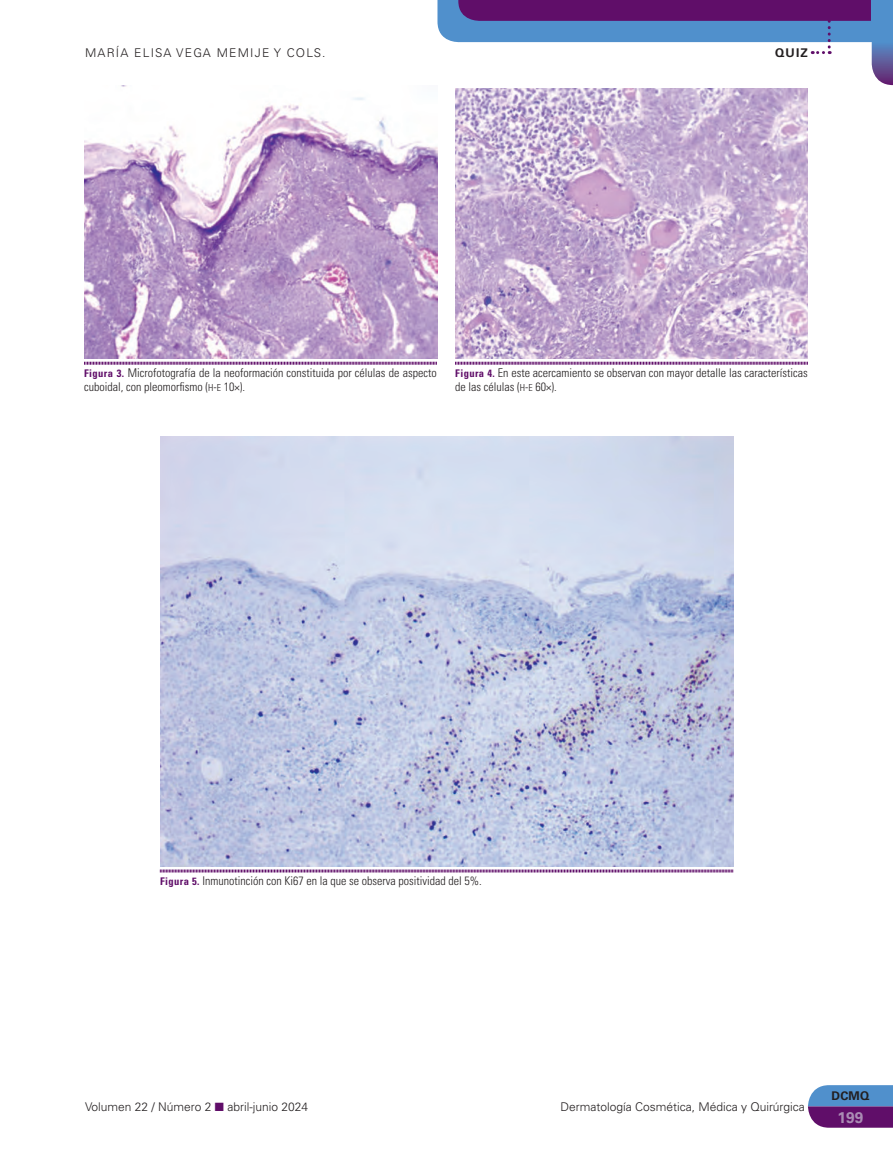
<style>
.page{position:relative;width:893px;height:1149px;background:#fff}
.page>*{position:absolute;margin:0;border:0;box-sizing:border-box;transform-origin:0 0}
.t1{font:700 15.45px "Univers LT Std";color:#aa8cb4}
.t2{font:300 condensed 12px/13.5px "Univers LT Std";color:#231f20}
.t3{font:300 12px "Univers LT Std";color:#231f20}
.t4{font:300 12px "Univers LT Std";letter-spacing:.1em;color:#231f20}
.t5{font:700 12px "Univers LT Std";letter-spacing:.06em;color:#231f20}
.s1{font-weight:700;font-size:10.5px;color:#600e69}
.s2{font-family:"Univers LT Std Light Cn SC800";font-weight:400;font-stretch:normal;font-size:9.6px}
.s3{font-family:"Univers LT Std Light Cn SC800";font-weight:400;font-stretch:normal}
.s4{color:#600e69}
</style>
<div class="page">
<svg style="left:437px;top:0;width:456px;height:85px"></svg>
<div style="left:872px;top:0;width:21px;height:42px;background:#5090cc"></div>
<svg style="left:808px;top:1085px;width:85px;height:42px;background:#6159a0"></svg>
<img style="left:84px;top:85px;width:353px;height:273px">
<img style="left:455px;top:88px;width:353px;height:270px">
<img style="left:160px;top:436px;width:573px;height:430px">
<svg style="left:84px;top:361px;width:353px;height:4px"></svg>
<svg style="left:455px;top:361px;width:353px;height:4px"></svg>
<svg style="left:160px;top:869px;width:573px;height:3px;background:#a679ab"></svg>
<p class="t4" style="left:85px;top:46px;width:242px">MARÍA ELISA VEGA MEMIJE Y COLS.</p>
<p class="t5" style="left:775px;top:46px;width:34px">QUIZ</p>
<p class="t2" style="left:84px;top:366px;width:354px"><span class="s1">Figura 3.</span> Microfotografía de la neoformación constituida por células de aspecto cuboidal, con pleomorfismo (<span class="s2">h</span><span class="s3">-</span><span class="s2">e</span> 10×).</p>
<p class="t2" style="left:455px;top:366px;width:354px"><span class="s1">Figura 4.</span> En este acercamiento se observan con mayor detalle las características de las células (<span class="s2">h</span><span class="s3">-</span><span class="s2">e</span> 60×).</p>
<p class="t2" style="left:160px;top:874px;width:323px"><span class="s1">Figura 5.</span> Inmunotinción con Ki67 en la que se observa positividad del 5%.</p>
<p class="t3" style="left:85px;top:1099px;width:225px">Volumen 22 / Número 2 <span class="s4">■</span> abril-junio 2024</p>
<p class="t3" style="left:560px;top:1098px;width:246px">Dermatología Cosmética, Médica y Quirúrgica</p>
<p class="t5" style="left:831px;top:1088px;width:40px">DCMQ</p>
<p class="t1" style="left:837px;top:1107px;width:28px">199</p>
</div>
